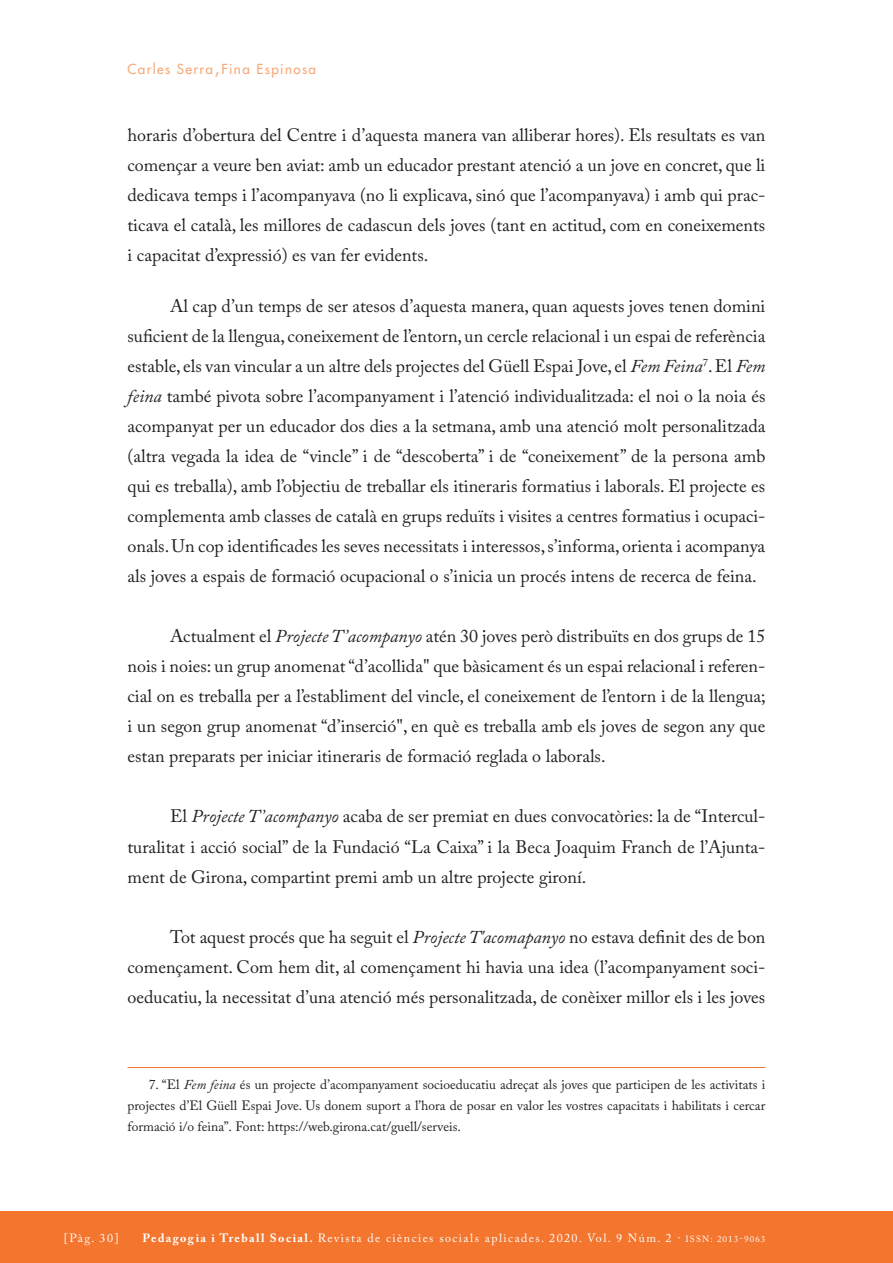
<style>
.page{position:relative;width:893px;height:1263px;background:#fff}
.page>*{position:absolute;margin:0;border:0;box-sizing:border-box;transform-origin:0 0}
.TEXT_COMU{font:18px/30px "Adobe Caslon Pro";color:#231f20;text-align:justify}
.NOTES_PEU_PAGINA{font:13.5px/21px "Adobe Caslon Pro";color:#231f20;text-align:justify}
.CAPÇALERA_ESQUERRA{font:13.5px "Futura";letter-spacing:.1em;color:#f8a877}
.t1{font:12px "Adobe Caslon Pro";letter-spacing:.12em;color:#fff}
.s1{font-size:18px}
.s2{font-style:italic}
.s3{font-weight:700}
.s4{font-size:9px}
</style>
<div class="page">
<div style="left:0;top:1212px;width:893px;height:51px;background:#f3752e"></div>
<hr style="left:128px;top:1067px;width:637px;height:1px;background:#f3752e">
<p class="CAPÇALERA_ESQUERRA" style="left:128px;top:60px;width:190px">Carles Serra<span class="s1">,</span>Fina Espinosa</p>
<p class="TEXT_COMU" style="left:128px;top:120px;width:639px">horaris d’obertura del Centre i d’aquesta manera van alliberar hores). Els resultats es van començar a veure ben aviat: amb un educador prestant atenció a un jove en concret, que li dedicava temps i l’acompanyava (no li explicava, sinó que l’acompanyava) i amb qui prac&shy;ticava el català, les millores de cadascun dels joves (tant en actitud, com en coneixements i capacitat d’expressió) es van fer evidents.</p>
<p class="TEXT_COMU" style="left:128px;top:291px;width:639px;text-indent:43px">Al cap d’un temps de ser atesos d’aquesta manera, quan aquests joves tenen domini suficient de la llengua, coneixement de l’entorn, un cercle relacional i un espai de referència estable, els van vincular a un altre dels projectes del Güell Espai Jove, el <span class="s2">Fem Feina</span><sup>7</sup>. El <span class="s2">Fem feina</span> també pivota sobre l’acompanyament i l’atenció individualitzada: el noi o la noia és acompanyat per un educador dos dies a la setmana, amb una atenció molt personalitzada (altra vegada la idea de “vincle” i de “descoberta” i de “coneixement” de la persona amb qui es treballa), amb l’objectiu de treballar els itineraris formatius i laborals. El projecte es complementa amb classes de català en grups reduïts i visites a centres formatius i ocupaci&shy;onals. Un cop identificades les seves necessitats i interessos, s’informa, orienta i acompanya als joves a espais de formació ocupacional o s’inicia un procés intens de recerca de feina.</p>
<p class="TEXT_COMU" style="left:128px;top:621px;width:640px;text-indent:43px">Actualment el <span class="s2">Projecte T’acompanyo</span> atén 30 joves però distribuïts en dos grups de 15 nois i noies: un grup anomenat “d’acollida" que bàsicament és un espai relacional i referen&shy;cial on es treballa per a l’establiment del vincle, el coneixement de l’entorn i de la llengua; i un segon grup anomenat “d’inserció", en què es treballa amb els joves de segon any que estan preparats per iniciar itineraris de formació reglada o laborals.</p>
<p class="TEXT_COMU" style="left:128px;top:801px;width:639px;text-indent:43px">El <span class="s2">Projecte T’acompanyo</span> acaba de ser premiat en dues convocatòries: la de “Intercul&shy;turalitat i acció social” de la Fundació “La Caixa” i la Beca Joaquim Franch de l’Ajunta&shy;ment de Girona, compartint premi amb un altre projecte gironí.</p>
<p class="TEXT_COMU" style="left:128px;top:921px;width:639px;text-indent:43px">Tot aquest procés que ha seguit el <span class="s2">Projecte T'acomapanyo</span> no estava definit des de bon començament. Com hem dit, al començament hi havia una idea (l’acompanyament soci&shy;oeducatiu, la necessitat d’una atenció més personalitzada, de conèixer millor els i les joves</p>
<p class="NOTES_PEU_PAGINA" style="left:128px;top:1074px;width:639px;text-indent:21px">7. “El <span class="s2">Fem feina</span> és un projecte d’acompanyament socioeducatiu adreçat als joves que participen de les activitats i projectes d’El Güell Espai Jove. Us donem suport a l’hora de posar en valor les vostres capacitats i habilitats i cercar formació i/o feina”. Font: https://web.girona.cat/guell/serveis.</p>
<p class="t1" style="left:64px;top:1231px;width:56px">[Pàg. 30]</p>
<p class="t1" style="left:143px;top:1231px;width:624px"><span class="s3">Pedagogia i Treball Social.</span> Revista de ciències socials aplicades. 2020. Vol. 9 Núm. 2 · <span class="s4">ISSN: 2013-9063</span></p>
</div>
